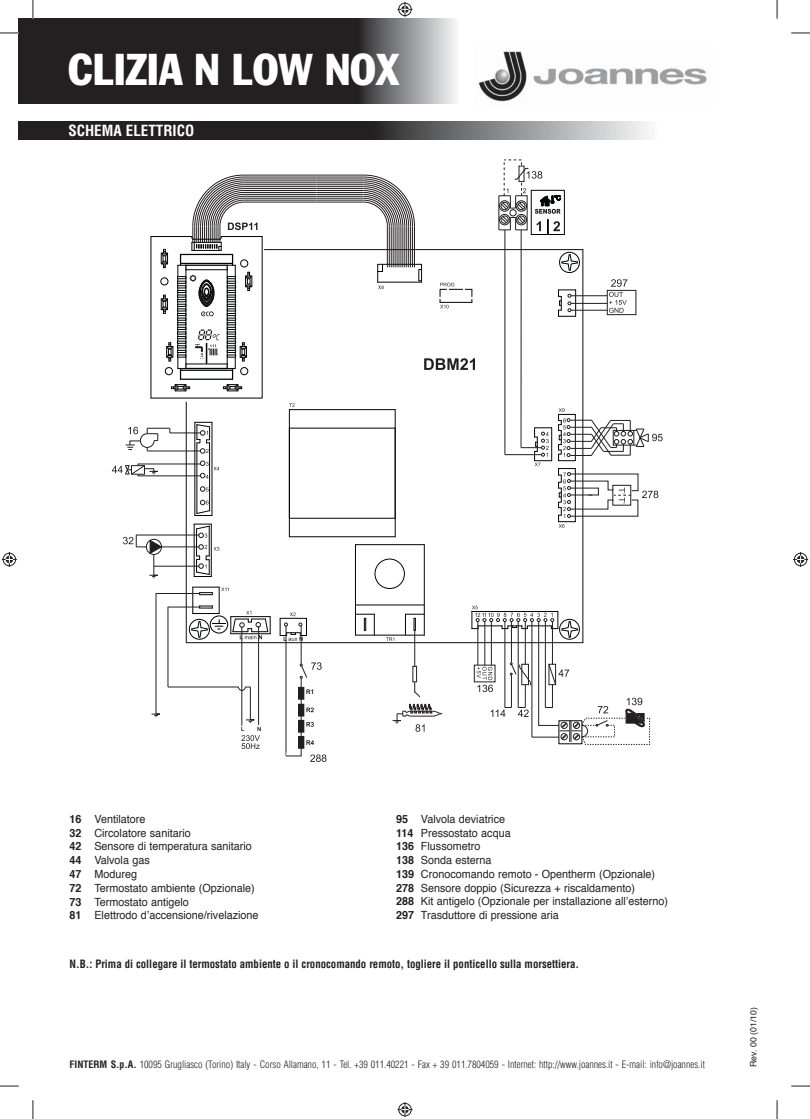
<style>
.page{position:relative;width:810px;height:1119px;background:#fff}
.page>*{position:absolute;margin:0;border:0;box-sizing:border-box;transform-origin:0 0}
.t1{font:condensed 43.75px "Franklin Gothic";color:#fff}
.t2{font:700 condensed 15px "Helvetica";color:#fff}
.t3{font:11.25px/13.8px "Helvetica";color:#231f20;scale:.96 1}
.t4{font:700 condensed 11.25px "Helvetica";color:#231f20;scale:.96 1}
.t5{font:300 condensed 10px "Helvetica";color:#231f20}
.t6{font:8.75px "Helvetica";color:#231f20}
.s1{font-weight:700}
</style>
<div class="page">
<svg style="left:19px;top:19px;width:437px;height:85px;background:#3c393a"></svg>
<img style="left:478px;top:51px;width:229px;height:51px">
<hr style="left:264px;top:249px;width:319px;height:1px;background:#231f20">
<hr style="left:186px;top:642px;width:397px;height:1px;background:#231f20">
<hr style="left:186px;top:402px;width:1px;height:240px;background:#231f20">
<hr style="left:582px;top:249px;width:1px;height:393px;background:#231f20">
<hr style="left:355px;top:544px;width:1px;height:91px;background:#020505">
<hr style="left:424px;top:544px;width:1px;height:91px;background:#020505">
<hr style="left:355px;top:634px;width:69px;height:1px;background:#020505">
<hr style="left:355px;top:604px;width:69px;height:1px;background:#020505">
<svg style="left:405px;top:613px;width:19px;height:22px"></svg>
<svg style="left:356px;top:613px;width:19px;height:22px"></svg>
<hr style="left:289px;top:536px;width:106px;height:1px;background:#020505">
<hr style="left:289px;top:518px;width:106px;height:1px;background:#020505">
<hr style="left:289px;top:427px;width:106px;height:1px;background:#020505">
<hr style="left:289px;top:409px;width:106px;height:1px;background:#020505">
<hr style="left:194px;top:422px;width:1px;height:93px;background:#020505">
<hr style="left:197px;top:443px;width:1px;height:70px;background:#020505">
<hr style="left:209px;top:443px;width:1px;height:67px;background:#020505">
<hr style="left:289px;top:409px;width:1px;height:127px;background:#020505">
<hr style="left:212px;top:422px;width:1px;height:93px;background:#020505">
<hr style="left:395px;top:409px;width:1px;height:127px;background:#020505">
<hr style="left:355px;top:544px;width:69px;height:1px;background:#020505">
<svg style="left:374px;top:558px;width:31px;height:31px"></svg>
<div style="left:559px;top:252px;width:21px;height:21px;border:1px solid #020505;border-radius:50%"></div>
<svg style="left:562px;top:254px;width:16px;height:17px"></svg>
<svg style="left:280px;top:612px;width:27px;height:28px"></svg>
<svg style="left:386px;top:637px;width:8px;height:3px"></svg>
<svg style="left:189px;top:586px;width:82px;height:53px"></svg>
<hr style="left:414px;top:630px;width:1px;height:36px;background:#231f20">
<svg style="left:558px;top:468px;width:100px;height:59px"></svg>
<div style="left:413px;top:666px;width:4px;height:16px;border:1px solid #231f20"></div>
<svg style="left:392px;top:681px;width:50px;height:50px"></svg>
<hr style="left:242px;top:627px;width:1px;height:98px;background:#231f20">
<hr style="left:258px;top:626px;width:1px;height:98px;background:#231f20">
<hr style="left:156px;top:593px;width:43px;height:1px;background:#231f20">
<hr style="left:168px;top:606px;width:32px;height:1px;background:#231f20">
<hr style="left:168px;top:607px;width:1px;height:80px;background:#231f20">
<hr style="left:168px;top:686px;width:70px;height:1px;background:#231f20">
<svg style="left:238px;top:686px;width:12px;height:4px"></svg>
<hr style="left:250px;top:687px;width:1px;height:32px;background:#231f20">
<hr style="left:156px;top:593px;width:1px;height:120px;background:#231f20">
<svg style="left:152px;top:713px;width:8px;height:4px"></svg>
<svg style="left:241px;top:719px;width:20px;height:30px"></svg>
<svg style="left:194px;top:523px;width:25px;height:54px"></svg>
<svg style="left:195px;top:422px;width:17px;height:31px"></svg>
<svg style="left:200px;top:460px;width:19px;height:18px"></svg>
<svg style="left:200px;top:486px;width:9px;height:5px"></svg>
<svg style="left:195px;top:500px;width:17px;height:16px"></svg>
<hr style="left:136px;top:534px;width:63px;height:1px;background:#231f20">
<hr style="left:154px;top:566px;width:45px;height:1px;background:#231f20">
<hr style="left:161px;top:546px;width:38px;height:1px;background:#231f20">
<svg style="left:123px;top:535px;width:39px;height:43px"></svg>
<hr style="left:138px;top:463px;width:63px;height:1px;background:#231f20">
<hr style="left:138px;top:475px;width:63px;height:1px;background:#231f20">
<svg style="left:112px;top:464px;width:46px;height:12px"></svg>
<hr style="left:505px;top:454px;width:36px;height:1px;background:#231f20">
<svg style="left:558px;top:408px;width:105px;height:53px"></svg>
<svg style="left:521px;top:427px;width:31px;height:39px"></svg>
<div style="left:531px;top:190px;width:34px;height:45px;border:1px solid #020505"></div>
<hr style="left:301px;top:625px;width:1px;height:40px;background:#231f20">
<hr style="left:286px;top:625px;width:1px;height:130px;background:#231f20">
<svg style="left:285px;top:662px;width:42px;height:99px"></svg>
<hr style="left:170px;top:432px;width:30px;height:1px;background:#231f20">
<hr style="left:147px;top:450px;width:53px;height:1px;background:#231f20">
<svg style="left:126px;top:427px;width:45px;height:24px"></svg>
<svg style="left:472px;top:605px;width:178px;height:139px"></svg>
<hr style="left:571px;top:295px;width:36px;height:1px;background:#231f20">
<hr style="left:571px;top:310px;width:36px;height:1px;background:#231f20">
<svg style="left:558px;top:289px;width:18px;height:28px"></svg>
<hr style="left:571px;top:303px;width:36px;height:1px;background:#231f20">
<div style="left:607px;top:290px;width:29px;height:25px;border:1px solid #231f20"></div>
<svg style="left:609px;top:279px;width:18px;height:34px"></svg>
<svg style="left:150px;top:174px;width:325px;height:233px"></svg>
<hr style="left:521px;top:230px;width:1px;height:217px;background:#231f20">
<hr style="left:505px;top:230px;width:1px;height:224px;background:#231f20">
<svg style="left:499px;top:159px;width:65px;height:76px"></svg>
<div style="left:299px;top:687px;width:5px;height:12px;background:#231f20"></div>
<div style="left:298px;top:687px;width:6px;height:12px;border:1px solid #231f20"></div>
<div style="left:299px;top:704px;width:5px;height:12px;background:#231f20"></div>
<div style="left:298px;top:703px;width:6px;height:13px;border:1px solid #231f20"></div>
<div style="left:299px;top:720px;width:5px;height:12px;background:#231f20"></div>
<div style="left:298px;top:720px;width:6px;height:12px;border:1px solid #231f20"></div>
<div style="left:299px;top:736px;width:5px;height:12px;background:#231f20"></div>
<div style="left:298px;top:736px;width:6px;height:12px;border:1px solid #231f20"></div>
<svg style="left:19px;top:122px;width:630px;height:17px;background:#535152"></svg>
<svg style="left:0;top:32px;width:19px;height:2px"></svg>
<svg style="left:791px;top:32px;width:19px;height:2px"></svg>
<svg style="left:0;top:1085px;width:19px;height:1px"></svg>
<svg style="left:791px;top:1085px;width:19px;height:1px"></svg>
<svg style="left:32px;top:0;width:2px;height:19px"></svg>
<svg style="left:32px;top:1100px;width:2px;height:18px"></svg>
<svg style="left:776px;top:0;width:2px;height:19px"></svg>
<svg style="left:776px;top:1100px;width:2px;height:18px"></svg>
<svg style="left:397px;top:2px;width:15px;height:15px"></svg>
<svg style="left:397px;top:1102px;width:15px;height:14px"></svg>
<svg style="left:2px;top:552px;width:15px;height:15px"></svg>
<svg style="left:793px;top:552px;width:15px;height:15px"></svg>
<h1 class="t1" style="left:68px;top:54px;width:332px">CLIZIA N LOW NOX</h1>
<h2 class="t2" style="left:68px;top:125px;width:127px">SCHEMA ELETTRICO</h2>
<p class="t3" style="left:70px;top:812px;width:198px"><span class="s1">16</span> Ventilatore<br><span class="s1">32</span> Circolatore sanitario<br><span class="s1">42</span> Sensore di temperatura sanitario<br><span class="s1">44</span> Valvola gas<br><span class="s1">47</span> Modureg<br><span class="s1">72</span> Termostato ambiente (Opzionale)<br><span class="s1">73</span> Termostato antigelo<br><span class="s1">81</span> Elettrodo d’accensione/rivelazione</p>
<p class="t3" style="left:396px;top:812px;width:285px"><span class="s1">95</span> Valvola deviatrice<br><span class="s1">114</span> Pressostato acqua<br><span class="s1">136</span> Flussometro<br><span class="s1">138</span> Sonda esterna<br><span class="s1">139</span> Cronocomando remoto - Opentherm (Opzionale)<br><span class="s1">278</span> Sensore doppio (Sicurezza + riscaldamento)<br><span class="s1">288</span> Kit antigelo (Opzionale per installazione all’esterno)<br><span class="s1">297</span> Trasduttore di pressione aria</p>
<p class="t4" style="left:70px;top:959px;width:532px">N.B.: Prima di collegare il termostato ambiente o il cronocomando remoto, togliere il ponticello sulla morsettiera.</p>
<p class="t5" style="left:70px;top:1060px;width:637px"><span class="s1">FINTERM S.p.A.</span> 10095 Grugliasco (Torino) Italy - Corso Allamano, 11 - Tel. +39 011.40221 - Fax + 39 011.7804059 - Internet: http://www.joannes.it - E-mail: info@joannes.it</p>
<p class="t6" style="left:750px;top:1066px;width:62px;rotate:-90deg">Rev. 00 (01/10)</p>
</div>
